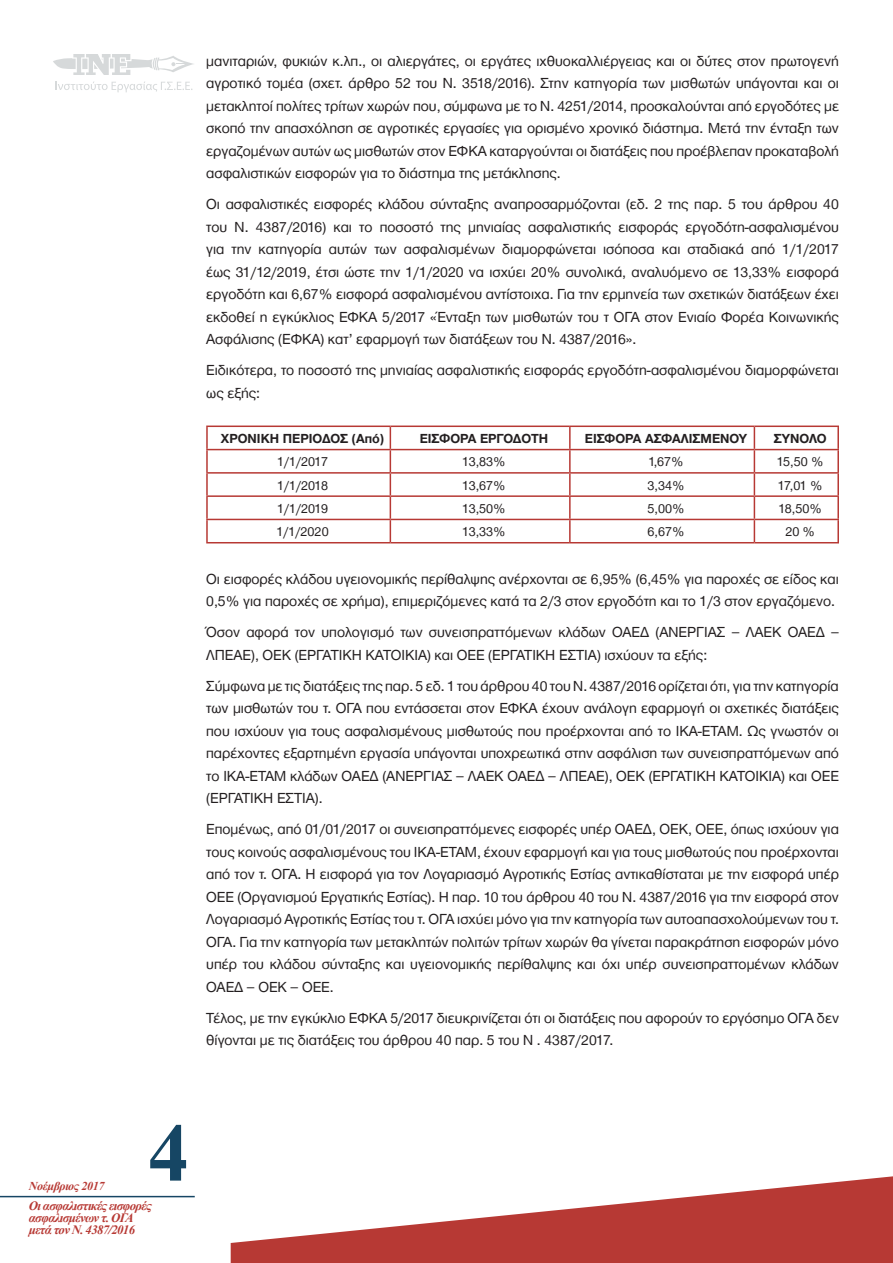
<style>
.page{position:relative;width:893px;height:1263px;background:#fff}
.page>*{position:absolute;margin:0;border:0;box-sizing:border-box;transform-origin:0 0}
.t1{font:700 82.5px "Times New Roman";color:#164664}
.t2{font:15px/22.5px "Helvetica Neue Greek";color:#231f20;text-align:justify}
.t3{font:13.5px "Helvetica Neue Greek";color:#231f20}
.t4{font:700 13.5px "Helvetica Neue Greek";color:#231f20}
.t5{font:italic 700 12.75px/12px "Times New Roman";letter-spacing:-.05em;color:#b73934}
.t6{font:italic 700 12px "Times New Roman";letter-spacing:-.03em;color:#b73934}
</style>
<div class="page">
<hr style="left:0;top:1196px;width:195px;height:1px;background:#164664">
<svg style="left:56px;top:82px;width:136px;height:10px"></svg>
<svg style="left:53px;top:54px;width:140px;height:21px"></svg>
<svg style="left:231px;top:1176px;width:662px;height:87px;fill:#b73934"></svg>
<hr style="left:206px;top:425px;width:184px;height:2px;background:#b73934">
<hr style="left:206px;top:427px;width:2px;height:22px;background:#b73934">
<hr style="left:390px;top:425px;width:180px;height:2px;background:#b73934">
<hr style="left:570px;top:425px;width:184px;height:2px;background:#b73934">
<hr style="left:569px;top:427px;width:2px;height:22px;background:#b73934">
<hr style="left:754px;top:425px;width:85px;height:2px;background:#b73934">
<hr style="left:837px;top:427px;width:2px;height:22px;background:#b73934">
<hr style="left:206px;top:449px;width:184px;height:1px;background:#b73934">
<hr style="left:206px;top:450px;width:2px;height:22px;background:#b73934">
<hr style="left:390px;top:449px;width:180px;height:1px;background:#b73934">
<hr style="left:570px;top:449px;width:184px;height:1px;background:#b73934">
<hr style="left:569px;top:450px;width:2px;height:22px;background:#b73934">
<hr style="left:754px;top:449px;width:85px;height:1px;background:#b73934">
<hr style="left:837px;top:450px;width:2px;height:22px;background:#b73934">
<hr style="left:206px;top:472px;width:184px;height:2px;background:#b73934">
<hr style="left:206px;top:474px;width:2px;height:21px;background:#b73934">
<hr style="left:390px;top:472px;width:180px;height:2px;background:#b73934">
<hr style="left:570px;top:472px;width:184px;height:2px;background:#b73934">
<hr style="left:569px;top:474px;width:2px;height:21px;background:#b73934">
<hr style="left:754px;top:472px;width:85px;height:2px;background:#b73934">
<hr style="left:837px;top:474px;width:2px;height:21px;background:#b73934">
<hr style="left:206px;top:495px;width:184px;height:2px;background:#b73934">
<hr style="left:206px;top:497px;width:2px;height:22px;background:#b73934">
<hr style="left:390px;top:495px;width:180px;height:2px;background:#b73934">
<hr style="left:570px;top:495px;width:184px;height:2px;background:#b73934">
<hr style="left:569px;top:497px;width:2px;height:22px;background:#b73934">
<hr style="left:754px;top:495px;width:85px;height:2px;background:#b73934">
<hr style="left:837px;top:497px;width:2px;height:22px;background:#b73934">
<hr style="left:206px;top:519px;width:184px;height:1px;background:#b73934">
<hr style="left:206px;top:520px;width:2px;height:22px;background:#b73934">
<hr style="left:390px;top:519px;width:180px;height:1px;background:#b73934">
<svg style="left:390px;top:427px;width:1px;height:115px"></svg>
<hr style="left:570px;top:519px;width:184px;height:1px;background:#b73934">
<hr style="left:569px;top:520px;width:2px;height:22px;background:#b73934">
<hr style="left:754px;top:519px;width:85px;height:1px;background:#b73934">
<svg style="left:754px;top:427px;width:1px;height:115px"></svg>
<hr style="left:837px;top:520px;width:2px;height:22px;background:#b73934">
<hr style="left:206px;top:542px;width:184px;height:1px;background:#b73934">
<hr style="left:390px;top:542px;width:180px;height:1px;background:#b73934">
<hr style="left:570px;top:542px;width:184px;height:1px;background:#b73934">
<hr style="left:754px;top:542px;width:85px;height:1px;background:#b73934">
<p class="t2" style="left:206px;top:49px;width:634px">μανιταριών, φυκιών κ.λπ., οι αλιεργάτες, οι εργάτες ιχθυοκαλλιέργειας και οι δύτες στον πρωτογενή αγροτικό τομέα (σχετ. άρθρο 52 του Ν. 3518/2016). Στην κατηγορία των μισθωτών υπάγονται και οι μετακλητοί πολίτες τρίτων χωρών που, σύμφωνα με το Ν. 4251/2014, προσκαλούνται από εργοδότες με σκοπό την απασχόληση σε αγροτικές εργασίες για ορισμένο χρονικό διάστημα. Μετά την ένταξη των εργαζομένων αυτών ως μισθωτών στον ΕΦΚΑ καταργούνται οι διατάξεις που προέβλεπαν προκαταβολή ασφαλιστικών εισφορών για το διάστημα της μετάκλησης.</p>
<p class="t2" style="left:206px;top:193px;width:634px">Οι ασφαλιστικές εισφορές κλάδου σύνταξης αναπροσαρμόζονται (εδ. 2 της παρ. 5 του άρθρου 40 του Ν. 4387/2016) και το ποσοστό της μηνιαίας ασφαλιστικής εισφοράς εργοδότη-ασφαλισμένου για την κατηγορία αυτών των ασφαλισμένων διαμορφώνεται ισόποσα και σταδιακά από 1/1/2017 έως 31/12/2019, έτσι ώστε την 1/1/2020 να ισχύει 20% συνολικά, αναλυόμενο σε 13,33% εισφορά εργοδότη και 6,67% εισφορά ασφαλισμένου αντίστοιχα. Για την ερμηνεία των σχετικών διατάξεων έχει εκδοθεί η εγκύκλιος ΕΦΚΑ 5/2017 «Ένταξη των μισθωτών του τ ΟΓΑ στον Ενιαίο Φορέα Κοινωνικής Ασφάλισης (ΕΦΚΑ) κατ’ εφαρμογή των διατάξεων του Ν. 4387/2016».</p>
<p class="t2" style="left:206px;top:359px;width:634px">Ειδικότερα, το ποσοστό της μηνιαίας ασφαλιστικής εισφοράς εργοδότη-ασφαλισμένου διαμορφώνεται ως εξής:</p>
<p class="t4" style="left:221px;top:432px;width:165px">ΧΡΟΝΙΚΗ ΠΕΡΙΟΔΟΣ (Από)</p>
<p class="t4" style="left:420px;top:432px;width:130px">ΕΙΣΦΟΡΑ ΕΡΓΟΔΟΤΗ</p>
<p class="t4" style="left:585px;top:432px;width:164px">ΕΙΣΦΟΡΑ ΑΣΦΑΛΙΣΜΕΝΟΥ</p>
<p class="t4" style="left:774px;top:432px;width:54px">ΣΥΝΟΛΟ</p>
<p class="t3" style="left:277px;top:455px;width:52px">1/1/2017</p>
<p class="t3" style="left:462px;top:455px;width:45px">13,83%</p>
<p class="t3" style="left:648px;top:455px;width:37px">1,67%</p>
<p class="t3" style="left:777px;top:455px;width:48px">15,50 %</p>
<p class="t3" style="left:277px;top:478px;width:52px">1/1/2018</p>
<p class="t3" style="left:462px;top:478px;width:45px">13,67%</p>
<p class="t3" style="left:647px;top:478px;width:38px">3,34%</p>
<p class="t3" style="left:778px;top:478px;width:46px">17,01 %</p>
<p class="t3" style="left:277px;top:501px;width:52px">1/1/2019</p>
<p class="t3" style="left:462px;top:501px;width:45px">13,50%</p>
<p class="t3" style="left:647px;top:501px;width:38px">5,00%</p>
<p class="t3" style="left:778px;top:501px;width:45px">18,50%</p>
<p class="t3" style="left:276px;top:525px;width:54px">1/1/2020</p>
<p class="t3" style="left:462px;top:525px;width:45px">13,33%</p>
<p class="t3" style="left:647px;top:525px;width:38px">6,67%</p>
<p class="t3" style="left:785px;top:525px;width:31px">20 %</p>
<p class="t2" style="left:206px;top:568px;width:634px">Oι εισφορές κλάδου υγειονομικής περίθαλψης ανέρχονται σε 6,95% (6,45% για παροχές σε είδος και<br>0,5% για παροχές σε χρήμα), επιμεριζόμενες κατά τα 2/3 στον εργοδότη και το 1/3 στον εργαζόμενο.</p>
<p class="t2" style="left:206px;top:621px;width:634px">Όσον αφορά τον υπολογισμό των συνεισπραττόμενων κλάδων ΟΑΕΔ (ΑΝΕΡΓΙΑΣ – ΛΑΕΚ ΟΑΕΔ –<br>ΛΠΕΑΕ), ΟΕΚ (ΕΡΓΑΤΙΚΗ ΚΑΤΟΙΚΙΑ) και ΟΕΕ (ΕΡΓΑΤΙΚΗ ΕΣΤΙΑ) ισχύουν τα εξής:</p>
<p class="t2" style="left:206px;top:675px;width:634px">Σύμφωνα με τις διατάξεις της παρ. 5 εδ. 1 του άρθρου 40 του Ν. 4387/2016 ορίζεται ότι, για την κατηγορία των μισθωτών του τ. ΟΓΑ που εντάσσεται στον ΕΦΚΑ έχουν ανάλογη εφαρμογή οι σχετικές διατάξεις που ισχύουν για τους ασφαλισμένους μισθωτούς που προέρχονται από το ΙΚΑ-ΕΤΑΜ. Ως γνωστόν οι παρέχοντες εξαρτημένη εργασία υπάγονται υποχρεωτικά στην ασφάλιση των συνεισπραττόμενων από το ΙΚΑ-ΕΤΑΜ κλάδων ΟΑΕΔ (ΑΝΕΡΓΙΑΣ – ΛΑΕΚ ΟΑΕΔ – ΛΠΕΑΕ), ΟΕΚ (ΕΡΓΑΤΙΚΗ ΚΑΤΟΙΚΙΑ) και ΟΕΕ (ΕΡΓΑΤΙΚΗ ΕΣΤΙΑ).</p>
<p class="t2" style="left:206px;top:818px;width:634px">Επομένως, από 01/01/2017 οι συνεισπραττόμενες εισφορές υπέρ ΟΑΕΔ, ΟΕΚ, ΟΕΕ, όπως ισχύουν για τους κοινούς ασφαλισμένους του ΙΚΑ-ΕΤΑΜ, έχουν εφαρμογή και για τους μισθωτούς που προέρχονται από τον τ. ΟΓΑ. Η εισφορά για τον Λογαριασμό Αγροτικής Εστίας αντικαθίσταται με την εισφορά υπέρ ΟΕΕ (Οργανισμού Εργατικής Εστίας). Η παρ. 10 του άρθρου 40 του Ν. 4387/2016 για την εισφορά στον Λογαριασμό Αγροτικής Εστίας του τ. ΟΓΑ ισχύει μόνο για την κατηγορία των αυτοαπασχολούμενων του τ.<br>ΟΓΑ. Για την κατηγορία των μετακλητών πολιτών τρίτων χωρών θα γίνεται παρακράτηση εισφορών μόνο υπέρ του κλάδου σύνταξης και υγειονομικής περίθαλψης και όχι υπέρ συνεισπραττομένων κλάδων ΟΑΕΔ – ΟΕΚ – ΟΕΕ.</p>
<p class="t2" style="left:206px;top:1007px;width:634px">Τέλος, με την εγκύκλιο ΕΦΚΑ 5/2017 διευκρινίζεται ότι οι διατάξεις που αφορούν το εργόσημο ΟΓΑ δεν θίγονται με τις διατάξεις του άρθρου 40 παρ. 5 του Ν . 4387/2017.</p>
<p class="t1" style="left:148px;top:1096px;width:43px">4</p>
<p class="t5" style="left:29px;top:1199px;width:124px">Οι ασφαλιστικές εισφορές ασφαλισμένων τ. ΟΓΑ μετά τον Ν. 4387/2016</p>
<p class="t6" style="left:29px;top:1178px;width:77px">Νοέμβριος 2017</p>
</div>
